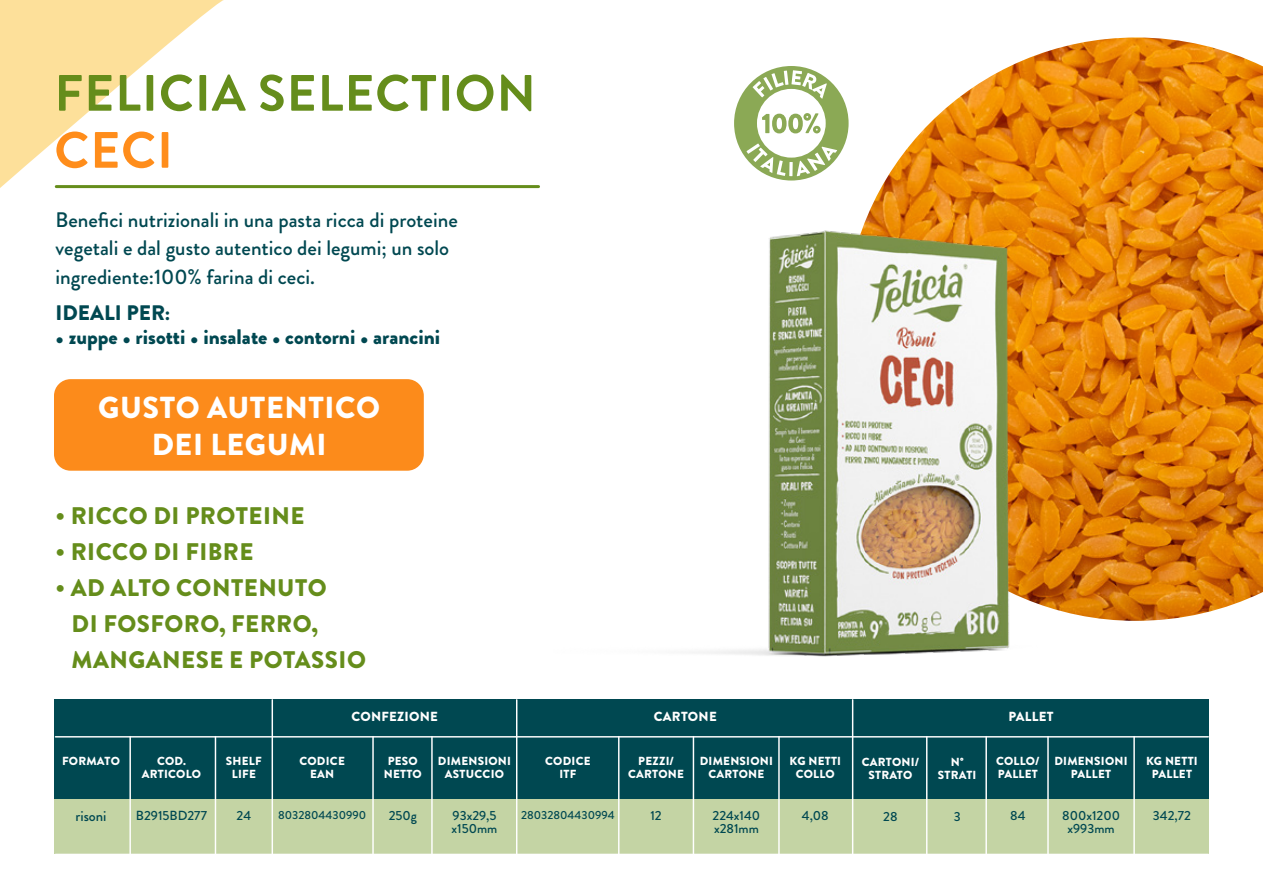
<style>
.page{position:relative;width:1263px;height:893px;background:#fff}
.page>*{position:absolute;margin:0;border:0;box-sizing:border-box;transform-origin:0 0}
.t1{font:700 51px "Brandon Grotesque";letter-spacing:.02em;color:#658d1b}
.t2{font:700 51px "Brandon Grotesque";color:#ff8d1b}
.t3{font:900 30.3px/37.2px "Brandon Grotesque";letter-spacing:.02em;color:#fff;text-align:center}
.t4{font:900 24px/36px "Brandon Grotesque";letter-spacing:.02em;color:#658d1b}
.t5{font:500 21px/28.5px "Brandon Grotesque";color:#004851}
.t6{font:900 21px "Brandon Grotesque";color:#004851}
.t7{font:500 14.7px "Brandon Grotesque";color:#004851}
.t8{font:500 13.2px/13.2px "Brandon Grotesque";color:#004851;text-align:center}
.t9{font:900 13.2px "Brandon Grotesque";letter-spacing:.02em;color:#fff}
.t10{font:900 11.7px/13.2px "Brandon Grotesque";letter-spacing:.02em;color:#fff;text-align:center}
.t11{font:500 11.7px "Brandon Grotesque";color:#004851}
</style>
<div class="page">
<svg style="left:0;top:0;width:224px;height:188px"></svg>
<hr style="left:56px;top:185px;width:482px;height:3px;background:#658d1b">
<img style="left:848px;top:38px;width:415px;height:581px">
<div style="left:54px;top:798px;width:1155px;height:56px;background:#c4d4a4"></div>
<div style="left:54px;top:737px;width:1155px;height:61px;background:#004851"></div>
<div style="left:54px;top:699px;width:1155px;height:38px;background:#004851"></div>
<hr style="left:129px;top:737px;width:2px;height:124px;background:#fff">
<hr style="left:55px;top:736px;width:1153px;height:1px;background:#fff">
<hr style="left:215px;top:737px;width:1px;height:124px;background:#fff">
<hr style="left:272px;top:700px;width:1px;height:161px;background:#fff">
<hr style="left:431px;top:737px;width:2px;height:124px;background:#fff">
<hr style="left:516px;top:700px;width:1px;height:161px;background:#fff">
<hr style="left:372px;top:737px;width:2px;height:124px;background:#fff">
<hr style="left:618px;top:737px;width:1px;height:124px;background:#fff">
<hr style="left:693px;top:737px;width:1px;height:124px;background:#fff">
<hr style="left:852px;top:700px;width:1px;height:161px;background:#fff">
<hr style="left:778px;top:737px;width:2px;height:124px;background:#fff">
<hr style="left:926px;top:737px;width:1px;height:124px;background:#fff">
<hr style="left:985px;top:737px;width:2px;height:124px;background:#fff">
<hr style="left:1047px;top:737px;width:2px;height:124px;background:#fff">
<hr style="left:1133px;top:737px;width:2px;height:124px;background:#fff">
<img style="left:692px;top:146px;width:483px;height:511px">
<svg style="left:734px;top:66px;width:114px;height:115px"></svg>
<div style="left:54px;top:379px;width:370px;height:92px;background:#fc8b1b;border-radius:17px"></div>
<h1 class="t1" style="left:54px;top:58px;width:483px">FELICIA SELECTION</h1>
<h1 class="t2" style="left:54px;top:115px;width:120px">CECI</h1>
<h3 class="t5" style="left:56px;top:206px;width:404px">Benefici nutrizionali in una pasta ricca di proteine vegetali e dal gusto autentico dei legumi; un solo ingrediente:100% farina di ceci.</h3>
<h3 class="t6" style="left:56px;top:298px;width:116px">IDEALI PER:</h3>
<h3 class="t6" style="left:56px;top:322px;width:386px">• zuppe • risotti • insalate • contorni • arancini</h3>
<h2 class="t3" style="left:98px;top:389px;width:283px">GUSTO AUTENTICO<br>DEI LEGUMI</h2>
<h3 class="t4" style="left:56px;top:498px;width:251px">• RICCO DI PROTEINE</h3>
<h3 class="t4" style="left:56px;top:534px;width:200px">• RICCO DI FIBRE</h3>
<h3 class="t4" style="left:72px;top:570px;width:296px;text-indent:-16px">• AD ALTO CONTENUTO<br>DI FOSFORO, FERRO,<br>MANGANESE E POTASSIO</h3>
<p class="t9" style="left:351px;top:707px;width:88px">CONFEZIONE</p>
<p class="t9" style="left:654px;top:707px;width:64px">CARTONE</p>
<p class="t9" style="left:1008px;top:707px;width:47px">PALLET</p>
<p class="t10" style="left:996px;top:754px;width:45px;text-align:left">COLLO/<br>PALLET</p>
<p class="t10" style="left:62px;top:754px;width:59px">FORMATO</p>
<p class="t10" style="left:1146px;top:754px;width:53px">KG NETTI<br>PALLET</p>
<p class="t10" style="left:142px;top:754px;width:61px">COD.<br>ARTICOLO</p>
<p class="t10" style="left:862px;top:755px;width:59px">CARTONI/<br>STRATO</p>
<p class="t10" style="left:438px;top:754px;width:75px">DIMENSIONI<br>ASTUCCIO</p>
<p class="t10" style="left:700px;top:754px;width:75px">DIMENSIONI<br>CARTONE</p>
<p class="t10" style="left:1054px;top:754px;width:75px">DIMENSIONI<br>PALLET</p>
<p class="t10" style="left:226px;top:754px;width:37px">SHELF<br>LIFE</p>
<p class="t10" style="left:938px;top:755px;width:40px">N°<br>STRATI</p>
<p class="t10" style="left:628px;top:754px;width:57px">PEZZI/<br>CARTONE</p>
<p class="t10" style="left:789px;top:754px;width:53px">KG NETTI<br>COLLO</p>
<p class="t10" style="left:299px;top:754px;width:47px">CODICE<br>EAN</p>
<p class="t10" style="left:545px;top:754px;width:47px">CODICE<br>ITF</p>
<p class="t10" style="left:384px;top:754px;width:40px">PESO<br>NETTO</p>
<p class="t8" style="left:136px;top:809px;width:73px">B2915BD277</p>
<p class="t8" style="left:237px;top:809px;width:16px">24</p>
<p class="t11" style="left:278px;top:807px;width:89px">8032804430990</p>
<p class="t8" style="left:389px;top:809px;width:30px">250g</p>
<p class="t11" style="left:521px;top:807px;width:95px">28032804430994</p>
<p class="t8" style="left:650px;top:809px;width:13px">12</p>
<p class="t8" style="left:713px;top:809px;width:49px">224x140</p>
<p class="t8" style="left:802px;top:809px;width:28px">4,08</p>
<p class="t8" style="left:883px;top:810px;width:16px">28</p>
<p class="t8" style="left:954px;top:810px;width:8px">3</p>
<p class="t8" style="left:1010px;top:809px;width:17px">84</p>
<p class="t8" style="left:714px;top:822px;width:46px">x281mm</p>
<p class="t7" style="left:75px;top:806px;width:33px">risoni</p>
<p class="t8" style="left:453px;top:809px;width:45px">93x29,5</p>
<p class="t8" style="left:1153px;top:809px;width:39px">342,72</p>
<p class="t8" style="left:452px;top:822px;width:47px">x150mm</p>
<p class="t8" style="left:1062px;top:809px;width:59px">800x1200 x993mm</p>
</div>
